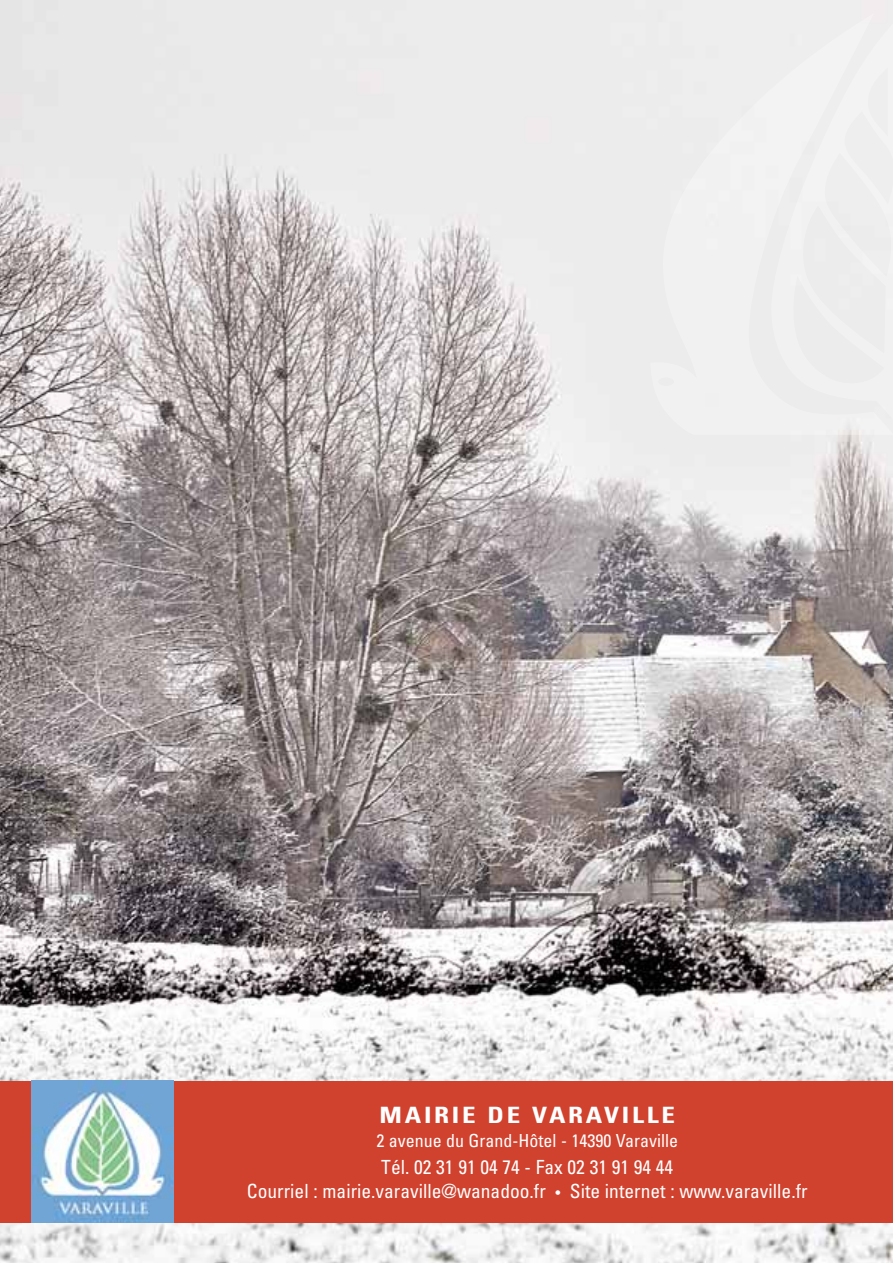
<style>
.page{position:relative;width:893px;height:1263px;background:#fff}
.page>*{position:absolute;margin:0;border:0;box-sizing:border-box;transform-origin:0 0}
.t1{font:700 condensed 22.5px "Univers";color:#fff;scale:1.2 1}
.t2{font:condensed 19.5px/23.4px "Univers";color:#fff;text-align:center}
.t3{font:condensed 18px "Univers";color:#fff}
.s1{font-size:15px}
</style>
<div class="page">
<img style="left:0;top:0;width:893px;height:1263px">
<div style="left:0;top:1081px;width:893px;height:141px;background:#d0412e"></div>
<img style="left:32px;top:1081px;width:141px;height:141px">
<div style="left:650px;top:11px;width:243px;height:424px;background:#eee"></div>
<p class="t1" style="left:380px;top:1101px;width:14px">MAIRIE</p>
<p class="t1" style="left:488px;top:1101px;width:14px">DE</p>
<p class="t1" style="left:532px;top:1101px;width:15px">VARAVILLE</p>
<p class="t3" style="left:376px;top:1129px;width:303px">2 avenue du Grand-Hôtel - 14390 Varaville</p>
<p class="t2" style="left:247px;top:1155px;width:562px">Tél. 02 31 91 04 74 - Fax 02 31 91 94 44<br>Courriel : mairie.varaville@wanadoo.fr <span class="s1">•</span> Site internet : www.varaville.fr</p>
</div>
